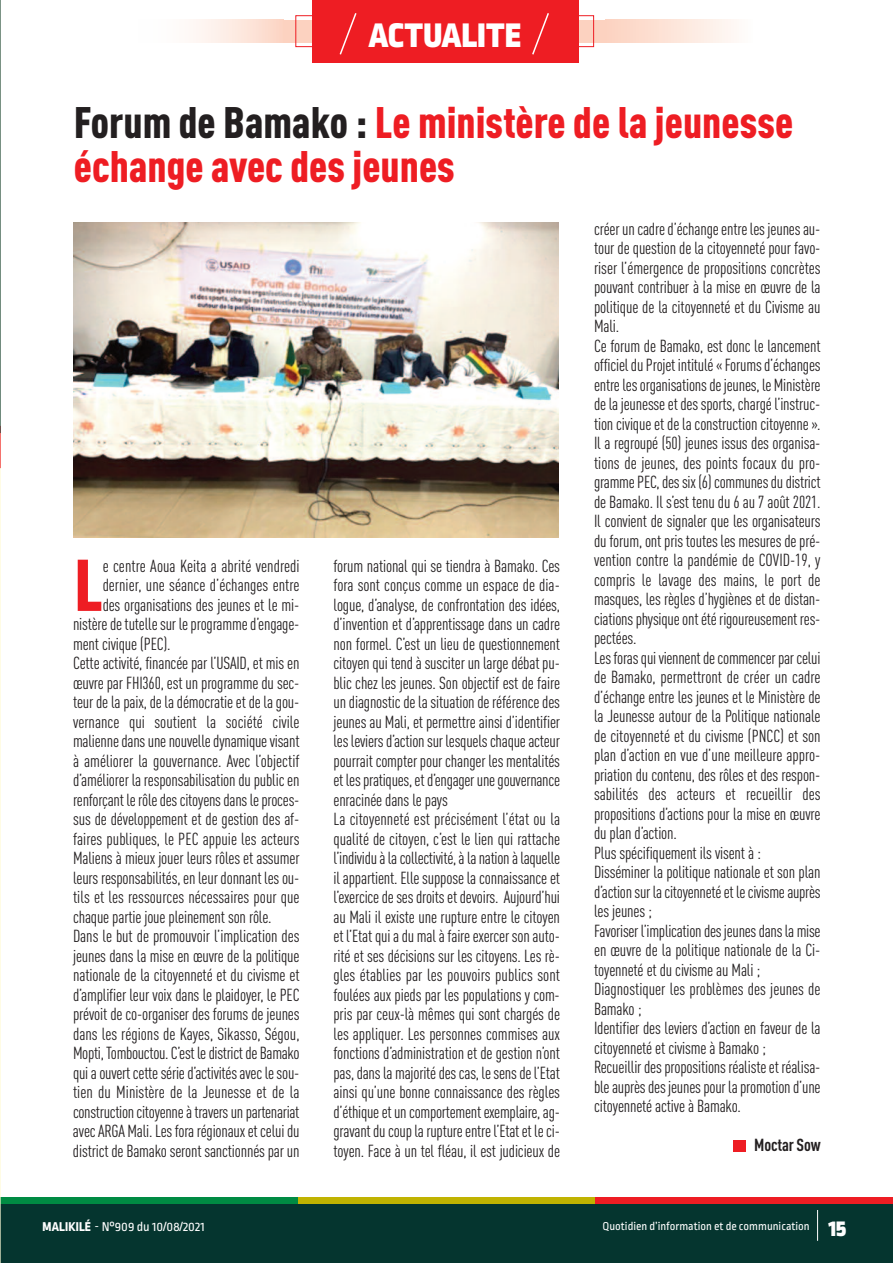
<style>
.page{position:relative;width:893px;height:1263px;background:#fff}
.page>*{position:absolute;margin:0;border:0;box-sizing:border-box;transform-origin:0 0}
.t1{font:900 condensed 72px "DIN Pro";color:#ee1d23}
.t2{font:900 condensed 43.5px/43.5px "DIN Pro";color:#ee1d23}
.t3{font:900 36px "Ropa Sans Pro";letter-spacing:.01em;color:#fff}
.t4{font:condensed 17.25px/19.5px "DIN Pro";letter-spacing:-.01em;color:#231f20}
.t5{font:700 condensed 17.25px "DIN Pro";letter-spacing:-.01em;color:#231f20}
.t6{font:13.5px "Ropa Sans Pro";color:#fff}
.t7{font:12px "Ropa Sans Pro";color:#fff}
.s1{color:#231f20}
.s2{font-weight:800}
.s3{font-weight:900;font-size:24px}
</style>
<div class="page">
<div style="left:0;top:1203px;width:893px;height:60px;background:#05352f"></div>
<div style="left:0;top:1197px;width:298px;height:6px;background:#008b43"></div>
<div style="left:298px;top:1197px;width:297px;height:6px;background:#c0b301"></div>
<div style="left:595px;top:1197px;width:298px;height:6px;background:#ee1d23"></div>
<hr style="left:817px;top:1210px;width:1px;height:31px;background:#fff">
<svg style="left:0;top:0;width:1px;height:1263px"></svg>
<div style="left:284px;top:20px;width:323px;height:23px;background:#fcd2c0"></div>
<div style="left:295px;top:15px;width:299px;height:32px;border:1px solid #ee1d23"></div>
<div style="left:312px;top:0;width:266px;height:63px;background:#ee1d23"></div>
<svg style="left:339px;top:13px;width:18px;height:42px"></svg>
<svg style="left:532px;top:13px;width:17px;height:42px"></svg>
<div style="left:137px;top:20px;width:147px;height:23px;background:linear-gradient(to right,#fff,#fcdacb)"></div>
<div style="left:606px;top:20px;width:147px;height:23px;background:linear-gradient(to right,#fcd1bf,#fefdfc)"></div>
<div style="left:733px;top:1140px;width:13px;height:11px;background:#ee1d23"></div>
<img style="left:74px;top:222px;width:484px;height:315px">
<h3 class="t3" style="left:369px;top:23px;width:154px">ACTUALITE</h3>
<h2 class="t2" style="left:74px;top:105px;width:721px"><span class="s1">Forum de Bamako :</span> Le ministère de la jeunesse échange avec des jeunes</h2>
<h1 class="t1" style="left:74px;top:560px;width:31px">L</h1>
<p class="t4" style="left:103px;top:558px;width:198px">e centre Aoua Keita a abrité vendredi</p>
<p class="t4" style="left:103px;top:577px;width:198px">dernier, une séance d’échanges entre</p>
<p class="t4" style="left:103px;top:597px;width:198px">des organisations des jeunes et le mi-</p>
<p class="t4" style="left:73px;top:616px;width:228px">nistèredetutellesur leprogrammed’engage-</p>
<p class="t4" style="left:73px;top:636px;width:99px">ment civique (PEC).</p>
<p class="t4" style="left:73px;top:655px;width:228px">Cette activité, financée par l’USAID, et mis en</p>
<p class="t4" style="left:73px;top:675px;width:228px">œuvre par FHI360, est un programme du sec-</p>
<p class="t4" style="left:73px;top:694px;width:228px">teur de la paix, de la démocratie et de la gou-</p>
<p class="t4" style="left:73px;top:714px;width:228px">vernance qui soutient la société civile</p>
<p class="t4" style="left:73px;top:733px;width:228px">maliennedansunenouvelledynamiquevisant</p>
<p class="t4" style="left:73px;top:753px;width:228px">à améliorer la gouvernance. Avec l’objectif</p>
<p class="t4" style="left:73px;top:772px;width:228px">d’améliorer la responsabilisation du public en</p>
<p class="t4" style="left:73px;top:792px;width:228px">renforçant lerôledescitoyensdansleproces-</p>
<p class="t4" style="left:73px;top:811px;width:228px">sus de développement et de gestion des af-</p>
<p class="t4" style="left:73px;top:831px;width:228px">faires publiques, le PEC appuie les acteurs</p>
<p class="t4" style="left:73px;top:850px;width:228px">Maliens à mieux jouer leurs rôles et assumer</p>
<p class="t4" style="left:73px;top:870px;width:228px">leurs responsabilités, en leur donnant les ou-</p>
<p class="t4" style="left:73px;top:889px;width:228px">tils et les ressources nécessaires pour que</p>
<p class="t4" style="left:73px;top:909px;width:200px">chaque partie joue pleinement son rôle.</p>
<p class="t4" style="left:73px;top:928px;width:228px">Dans le but de promouvoir l’implication des</p>
<p class="t4" style="left:73px;top:948px;width:228px">jeunes dans la mise en œuvre de la politique</p>
<p class="t4" style="left:73px;top:967px;width:228px">nationale de la citoyenneté et du civisme et</p>
<p class="t4" style="left:73px;top:987px;width:228px">d’amplifier leur voix dans le plaidoyer, le PEC</p>
<p class="t4" style="left:73px;top:1006px;width:228px">prévoit de co-organiser des forums de jeunes</p>
<p class="t4" style="left:73px;top:1026px;width:228px">dans les régions de Kayes, Sikasso, Ségou,</p>
<p class="t4" style="left:73px;top:1045px;width:228px">Mopti,Tombouctou.C’est ledistrictde Bamako</p>
<p class="t4" style="left:73px;top:1065px;width:228px">quiaouvertcetteséried’activitésaveclesou-</p>
<p class="t4" style="left:73px;top:1084px;width:228px">tien du Ministère de la Jeunesse et de la</p>
<p class="t4" style="left:73px;top:1104px;width:228px">constructioncitoyenneàtraversunpartenariat</p>
<p class="t4" style="left:73px;top:1123px;width:228px">avecARGA Mali.Lesforarégionauxetceluidu</p>
<p class="t4" style="left:73px;top:1143px;width:228px">district de Bamako seront sanctionnés par un</p>
<p class="t4" style="left:333px;top:558px;width:228px">forum national qui se tiendra à Bamako. Ces fora sont conçus comme un espace de dia&shy;logue, d’analyse, de confrontation des idées, d’invention et d’apprentissage dans un cadre non formel. C’est un lieu de questionnement citoyen qui tend à susciter un large débat pu&shy;blic chez les jeunes. Son objectif est de faire un diagnostic de la situation de référence des jeunes au Mali, et permettre ainsi d’identifier lesleviersd’actionsur lesquelschaqueacteur pourrait compter pour changer les mentalités et lespratiques,etd’engagerunegouvernance enracinée dans le pays<br>La citoyenneté est précisément l’état ou la qualité de citoyen, c’est le lien qui rattache l’individuàlacollectivité,àlanationàlaquelle il appartient. Elle suppose la connaissance et l’exercicedesesdroitsetdevoirs. Aujourd’hui au Mali il existe une rupture entre le citoyen et l’Etat qui a du mal à faire exercer son auto&shy;rité et ses décisions sur les citoyens. Les rè&shy;gles établies par les pouvoirs publics sont foulées aux pieds par les populations y com&shy;pris par ceux-là mêmes qui sont chargés de les appliquer. Les personnes commises aux fonctions d’administration et de gestion n’ont pas,danslamajoritédescas, lesensdel’Etat ainsi qu’une bonne connaissance des règles d’éthiqueetuncomportementexemplaire,ag&shy;gravantducouplaruptureentrel’Etatet leci&shy;toyen. Face à un tel fléau, il est judicieux de</p>
<p class="t4" style="left:594px;top:220px;width:228px">créer un cadre d’échange entre les jeunes au&shy;tour de question de la citoyenneté pour favo&shy;riser l’émergence de propositions concrètes pouvant contribuer à la mise en œuvre de la politique de la citoyenneté et du Civisme au Mali.<br>Ce forum de Bamako, est donc le lancement officieldu Projet intitulé«Forumsd’échanges entrelesorganisationsdejeunes, le Ministère de la jeunesse et des sports, chargé l’instruc&shy;tion civique et de la construction citoyenne ».<br>Il a regroupé (50) jeunes issus des organisa&shy;tions de jeunes, des points focaux du pro&shy;gramme PEC,dessix(6)communesdudistrict de Bamako. Il s’est tenu du 6 au 7 août 2021.<br>Il convient de signaler que les organisateurs du forum, ont pris toutes les mesures de pré&shy;vention contre la pandémie de COVID-19, y compris le lavage des mains, le port de masques, les règles d’hygiènes et de distan&shy;ciationsphysiqueontétérigoureusement res&shy;pectées.<br>Lesforasquiviennentdecommencerparcelui de Bamako, permettront de créer un cadre d’échange entre les jeunes et le Ministère de la Jeunesse autour de la Politique nationale de citoyenneté et du civisme (PNCC) et son plan d’action en vue d’une meilleure appro&shy;priation du contenu, des rôles et des respon&shy;sabilités des acteurs et recueillir des propositions d’actions pour la mise en œuvre du plan d’action.<br>Plus spécifiquement ils visent à :<br>Disséminer la politique nationale et son plan d’actionsur lacitoyennetéet lecivismeauprès les jeunes ;<br>Favoriser l’implicationdesjeunesdanslamise en œuvre de la politique nationale de la Ci&shy;toyenneté et du civisme au Mali ; Diagnostiquer les problèmes des jeunes de Bamako ;<br>Identifier des leviers d’action en faveur de la citoyenneté et civisme à Bamako ;<br>Recueillir des propositions réaliste et réalisa&shy;bleauprèsdesjeunespour lapromotiond’une citoyenneté active à Bamako.</p>
<p class="t5" style="left:754px;top:1139px;width:68px">Moctar Sow</p>
<p class="t6" style="left:43px;top:1222px;width:164px"><span class="s2">MALIKILé</span> - N°909 du 10/08/2021</p>
<p class="t7" style="left:603px;top:1222px;width:245px">Quotidien d’information et de communication <span class="s3">15</span></p>
</div>
